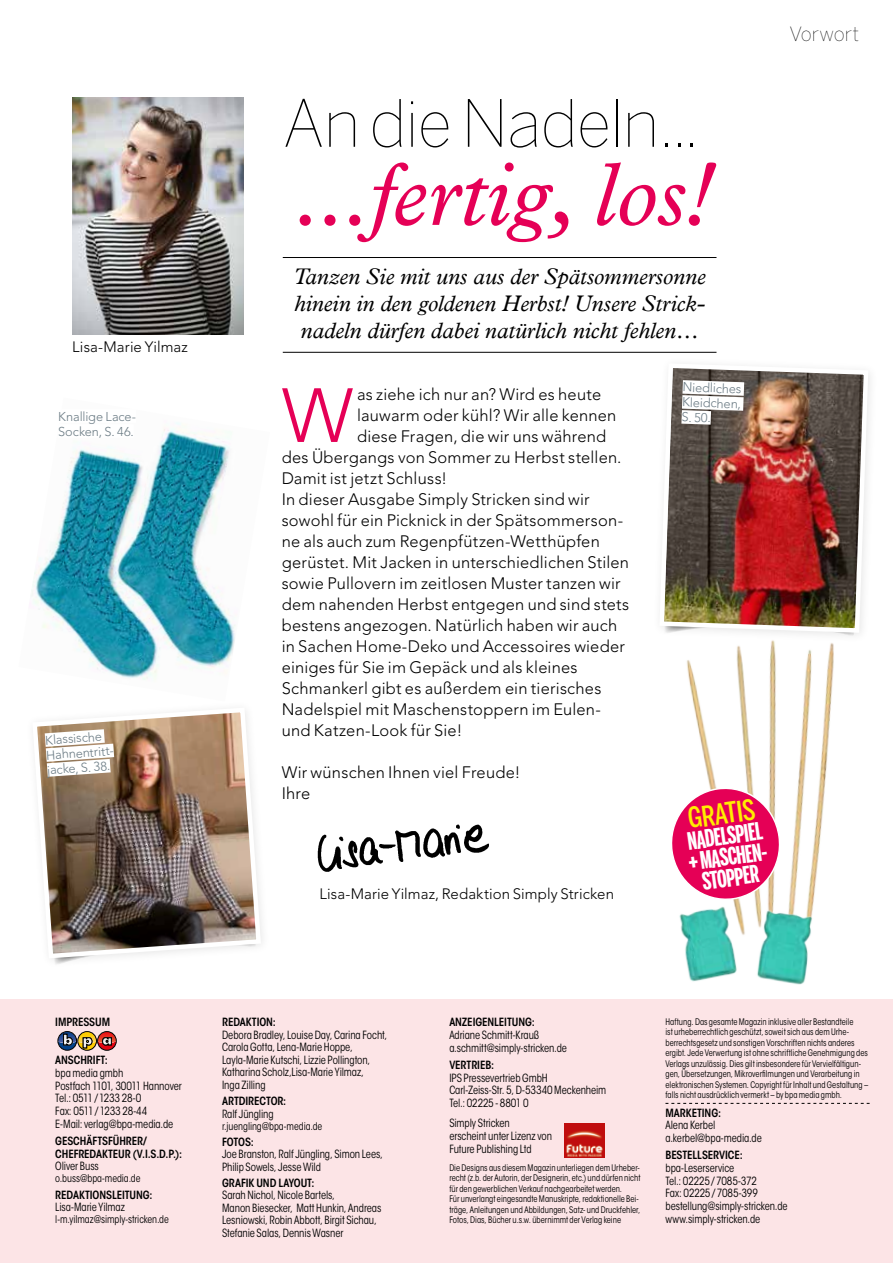
<style>
.page{position:relative;width:893px;height:1263px;background:#fff}
.page>*{position:absolute;margin:0;border:0;box-sizing:border-box;transform-origin:0 0}
.t1{font:italic 90px "Plantin";color:#e50056}
.t2{font:300 75.75px "Avenir";color:#e50056}
.t3{font:100 64.5px "Benton Sans";letter-spacing:-.015em;color:#000}
.t4{font:500 28.35px "Benton Sans Comp";color:#ffed00}
.t5{font:700 24px/21px "Benton Sans Extra Comp";color:#fff;text-align:center}
.t6{font:italic 22.5px/27px "Plantin";color:#000;text-align:justify}
.t7{font:100 19.5px "Benton Sans";letter-spacing:-.005em;color:#000}
.t8{font:300 16.5px/21px "Avenir";letter-spacing:.01em;color:#000}
.t9{font:300 15px "Avenir";letter-spacing:.005em;color:#000}
.t10{font:300 12.75px/15px "Avenir";letter-spacing:-.005em;color:#6c7c85}
.t11{font:condensed 11.25px/12.8px "ITC Avant Garde Std";letter-spacing:-.005em;color:#000;scale:.95 1}
.t12{font:600 condensed 11.25px/12.8px "ITC Avant Garde Std";letter-spacing:-.01em;color:#000}
.t13{font:condensed 10.5px "ITC Avant Garde Std";letter-spacing:-.005em;color:#000;scale:.95 1}
.t14{font:condensed 9px/10.5px "ITC Avant Garde Std";color:#000;scale:.95 1}
.t15{font:1.65px "Minion Pro";color:#000}
</style>
<div class="page">
<div style="left:0;top:999px;width:893px;height:264px;background:#fce4e6"></div>
<img style="left:662px;top:368px;width:208px;height:259px">
<img style="left:41px;top:712px;width:221px;height:249px">
<svg style="left:668px;top:373px;width:90px;height:59px"></svg>
<svg style="left:37px;top:721px;width:91px;height:63px"></svg>
<hr style="left:283px;top:257px;width:433px;height:1px;background:#000">
<hr style="left:283px;top:352px;width:433px;height:1px;background:#000">
<img style="left:663px;top:622px;width:207px;height:275px">
<svg style="left:668px;top:785px;width:115px;height:112px"></svg>
<img style="left:754px;top:897px;width:61px;height:88px">
<img style="left:663px;top:890px;width:88px;height:92px">
<img style="left:32px;top:422px;width:203px;height:258px">
<div style="left:58px;top:409px;width:78px;height:14px;background:#fff"></div>
<div style="left:58px;top:424px;width:76px;height:14px;background:#fff"></div>
<svg style="left:665px;top:1103px;width:205px;height:1px"></svg>
<img style="left:564px;top:1123px;width:41px;height:35px">
<svg style="left:58px;top:1031px;width:58px;height:19px"></svg>
<div style="left:58px;top:1031px;width:19px;height:19px;border:1px solid #000;border-radius:50%"></div>
<img style="left:317px;top:824px;width:172px;height:48px">
<img style="left:72px;top:98px;width:171px;height:236px">
<h3 class="t9" style="left:72px;top:338px;width:117px">Lisa-Marie Yilmaz</h3>
<p class="t10" style="left:58px;top:409px;width:79px">Knallige Lace-<br>Socken, S. 46.</p>
<p class="t10" style="left:45px;top:733px;width:71px;rotate:-4deg">Klassische<br>Hahnentritt&shy;jacke, S. 38.</p>
<h3 class="t3" style="left:283px;top:86px;width:419px">An die Nadeln...</h3>
<h1 class="t1" style="left:295px;top:143px;width:419px">...fertig, los!</h1>
<h3 class="t6" style="left:294px;top:264px;width:414px">Tanzen Sie mit uns aus der Spätsommersonne hinein in den goldenen Herbst! Unsere Strick&shy;nadeln dürfen dabei natürlich nicht fehlen…</h3>
<h2 class="t2" style="left:282px;top:371px;width:73px">W</h2>
<h3 class="t8" style="left:357px;top:384px;width:246px">as ziehe ich nur an? Wird es heute</h3>
<h3 class="t8" style="left:357px;top:405px;width:261px">lauwarm oder kühl? Wir alle kennen</h3>
<h3 class="t8" style="left:357px;top:426px;width:251px">diese Fragen, die wir uns während</h3>
<h3 class="t8" style="left:282px;top:447px;width:341px">des Übergangs von Sommer zu Herbst stellen.</h3>
<h3 class="t8" style="left:282px;top:468px;width:167px">Damit ist jetzt Schluss!</h3>
<h3 class="t8" style="left:282px;top:489px;width:309px">In dieser Ausgabe Simply Stricken sind wir</h3>
<h3 class="t8" style="left:282px;top:510px;width:343px">sowohl für ein Picknick in der Spätsommerson-</h3>
<h3 class="t8" style="left:282px;top:531px;width:320px">ne als auch zum Regenpfützen-Wetthüpfen</h3>
<h3 class="t8" style="left:282px;top:552px;width:349px">gerüstet. Mit Jacken in unterschiedlichen Stilen</h3>
<h3 class="t8" style="left:282px;top:573px;width:341px">sowie Pullovern im zeitlosen Muster tanzen wir</h3>
<h3 class="t8" style="left:282px;top:594px;width:349px">dem nahenden Herbst entgegen und sind stets</h3>
<h3 class="t8" style="left:282px;top:615px;width:337px">bestens angezogen. Natürlich haben wir auch</h3>
<h3 class="t8" style="left:282px;top:636px;width:345px">in Sachen Home-Deko und Accessoires wieder</h3>
<h3 class="t8" style="left:282px;top:657px;width:297px">einiges für Sie im Gepäck und als kleines</h3>
<h3 class="t8" style="left:282px;top:678px;width:321px">Schmankerl gibt es außerdem ein tierisches</h3>
<h3 class="t8" style="left:282px;top:699px;width:321px">Nadelspiel mit Maschenstoppern im Eulen-</h3>
<h3 class="t8" style="left:282px;top:720px;width:182px">und Katzen-Look für Sie!</h3>
<h3 class="t8" style="left:282px;top:762px;width:240px">Wir wünschen Ihnen viel Freude!<br>Ihre</h3>
<h3 class="t9" style="left:319px;top:885px;width:296px">Lisa-Marie Yilmaz, Redaktion Simply Stricken</h3>
<p class="t10" style="left:683px;top:379px;width:60px;text-align:justify;rotate:2deg">Niedliches Kleidchen, S. 50.</p>
<h3 class="t4" style="left:686px;top:802px;width:69px;rotate:-8deg">GRATIS</h3>
<h3 class="t5" style="left:684px;top:831px;width:81px;rotate:-8deg">NADELSPIEL + MASCHEN-<br>STOPPER</h3>
<h3 class="t7" style="left:789px;top:22px;width:71px">Vorwort</h3>
<p class="t12" style="left:55px;top:1016px;width:56px">IMPRESSUM</p>
<p class="t12" style="left:55px;top:1053px;width:54px">ANSCHRIFT:</p>
<p class="t11" style="left:55px;top:1066px;width:135px">bpa media gmbh<br>Postfach 1101, 30011 Hannover<br>Tel.: 0511 / 1233 28-0<br>Fax: 0511 / 1233 28-44<br>E-Mail: verlag@bpa-media.de</p>
<p class="t12" style="left:55px;top:1134px;width:128px">GESCHÄFTSFÜHRER/<br>CHEFREDAKTEUR (V.I.S.D.P.):</p>
<p class="t11" style="left:55px;top:1160px;width:47px">Oliver Buss</p>
<p class="t13" style="left:55px;top:1172px;width:91px">o.buss@bpa-media.de</p>
<p class="t12" style="left:55px;top:1189px;width:99px">REDAKTIONSLEITUNG:</p>
<p class="t11" style="left:55px;top:1201px;width:75px">Lisa-Marie Yilmaz</p>
<p class="t13" style="left:55px;top:1213px;width:121px">l-m.yilmaz@simply-stricken.de</p>
<p class="t15" style="left:81px;top:1056px;width:15px">für große Abbildung</p>
<p class="t15" style="left:81px;top:1095px;width:15px">für kleine Abbildung</p>
<p class="t12" style="left:222px;top:1016px;width:55px">REDAKTION:</p>
<p class="t11" style="left:222px;top:1028px;width:175px">Debora Bradley, Louise Day, Carina Focht, Carola Gotta, Lena-Marie Hoppe, Layla-Marie Kutschi, Lizzie Pollington, Katharina Scholz,Lisa-Marie Yilmaz,<br>Inga Zilling</p>
<p class="t12" style="left:222px;top:1094px;width:66px">ARTDIRECTOR:</p>
<p class="t11" style="left:222px;top:1107px;width:56px">Ralf Jüngling</p>
<p class="t13" style="left:222px;top:1119px;width:107px">r.juengling@bpa-media.de</p>
<p class="t12" style="left:222px;top:1135px;width:33px">FOTOS:</p>
<p class="t11" style="left:222px;top:1148px;width:171px">Joe Branston, Ralf Jüngling, Simon Lees,<br>Philip Sowels, Jesse Wild</p>
<p class="t12" style="left:222px;top:1176px;width:94px">GRAFIK UND LAYOUT:</p>
<p class="t11" style="left:222px;top:1189px;width:169px">Sarah Nichol, Nicole Bartels,<br>Manon Biesecker, Matt Hunkin, Andreas Lesniowski, Robin Abbott, Birgit Sichau, Stefanie Salas, Dennis Wasner</p>
<p class="t12" style="left:449px;top:1016px;width:87px">ANZEIGENLEITUNG:</p>
<p class="t11" style="left:449px;top:1028px;width:125px">Adriane Schmitt-Krauß a.schmitt@simply-stricken.de</p>
<p class="t12" style="left:449px;top:1058px;width:46px">VERTRIEB:</p>
<p class="t11" style="left:449px;top:1071px;width:167px">IPS Pressevertrieb GmbH<br>Carl-Zeiss-Str. 5, D-53340 Meckenheim<br>Tel.: 02225 - 8801 0</p>
<p class="t11" style="left:449px;top:1117px;width:110px">Simply Stricken<br>erscheint unter Lizenz von<br>Future Publishing Ltd</p>
<p class="t14" style="left:449px;top:1162px;width:203px">Die Designs aus diesem Magazin unterliegen dem Urheber&shy;recht (z.b. der Autorin, der Designerin, etc.) und dürfen nicht für den gewerblichen Verkauf nachgearbeitet werden.<br>Für unverlangt eingesandte Manuskripte, redaktionelle Bei&shy;träge, Anleitungen und Abbildungen, Satz- und Druckfehler, Fotos, Dias, Bücher u.s.w. übernimmt der Verlag keine</p>
<p class="t14" style="left:665px;top:1016px;width:215px">Haftung. Das gesamte Magazin inklusive aller Bestandteile<br>ist urheberrechtlich geschützt, soweit sich aus dem Urhe&shy;berrechtsgesetz und sonstigen Vorschriften nichts anderes ergibt. Jede Verwertung ist ohne schriftliche Genehmigung des Verlags unzulässig. Dies gilt insbesondere für Vervielfältigun&shy;gen, Übersetzungen, Mikroverfilmungen und Verarbeitung in elektronischen Systemen. Copyright für Inhalt und Gestaltung – falls nicht ausdrücklich vermerkt – by bpa media gmbh.</p>
<p class="t12" style="left:665px;top:1106px;width:57px">MARKETING:</p>
<p class="t11" style="left:665px;top:1119px;width:103px">Alena Kerbel a.kerbel@bpa-media.de</p>
<p class="t12" style="left:665px;top:1148px;width:79px">BESTELLSERVICE:</p>
<p class="t11" style="left:665px;top:1161px;width:130px">bpa-Leserservice<br>Tel.: 02225 / 7085-372<br>Fax: 02225 / 7085-399 bestellung@simply-stricken.de www.simply-stricken.de</p>
</div>
